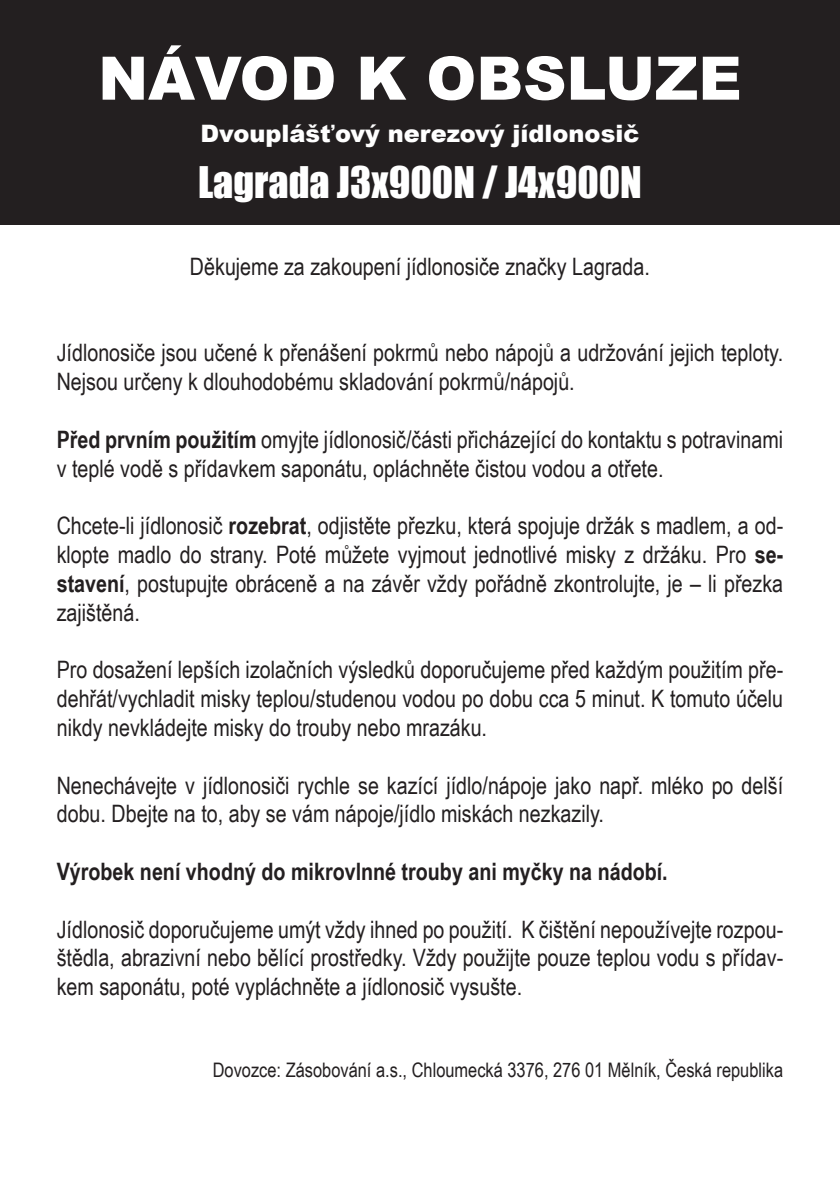
<style>
.page{position:relative;width:840px;height:1191px;background:#fff}
.page>*{position:absolute;margin:0;border:0;box-sizing:border-box;transform-origin:0 0}
.t1{font:900 60px "Arial";color:#fff}
.t2{font:40px "Impact";color:#fff}
.t3{font:24px/28.8px "Arial Narrow";color:#231f20}
.t4{font:700 24px "Arial Narrow";color:#231f20}
.t5{font:900 24px "Arial";color:#fff}
.t6{font:20px "Arial Narrow";color:#231f20}
.s1{font-weight:700}
</style>
<div class="page">
<div style="left:0;top:0;width:839px;height:225px;background:#231f20"></div>
<p class="t1" style="left:98px;top:35px;width:644px">NÁVOD K OBSLUZE</p>
<p class="t5" style="left:200px;top:116px;width:440px">Dvouplášťový nerezový jídlonosič</p>
<p class="t2" style="left:198px;top:151px;width:445px">Lagrada J3x900N / J4x900N</p>
<p class="t3" style="left:190px;top:251px;width:461px">Děkujeme za zakoupení jídlonosiče značky Lagrada.</p>
<p class="t3" style="left:57px;top:337px;width:727px">Jídlonosiče jsou učené k přenášení pokrmů nebo nápojů a udržování jejich teploty.<br>Nejsou určeny k dlouhodobému skladování pokrmů/nápojů.</p>
<p class="t3" style="left:57px;top:424px;width:727px"><span class="s1">Před prvním použitím</span> omyjte jídlonosič/části přicházející do kontaktu s potravinami v teplé vodě s přídavkem saponátu, opláchněte čistou vodou a otřete.</p>
<p class="t3" style="left:57px;top:510px;width:727px;text-align:justify">Chcete-li jídlonosič <span class="s1">rozebrat</span>, odjistěte přezku, která spojuje držák s madlem, a od&shy;klopte madlo do strany. Poté můžete vyjmout jednotlivé misky z držáku. Pro <span class="s1">se&shy;stavení</span>, postupujte obráceně a na závěr vždy pořádně zkontrolujte, je – li přezka zajištěná.</p>
<p class="t3" style="left:57px;top:654px;width:727px;text-align:justify">Pro dosažení lepších izolačních výsledků doporučujeme před každým použitím pře&shy;dehřát/vychladit misky teplou/studenou vodou po dobu cca 5 minut. K tomuto účelu nikdy nevkládejte misky do trouby nebo mrazáku.</p>
<p class="t3" style="left:57px;top:769px;width:727px">Nenechávejte v jídlonosiči rychle se kazící jídlo/nápoje jako např. mléko po delší dobu. Dbejte na to, aby se vám nápoje/jídlo miskách nezkazily.</p>
<p class="t4" style="left:57px;top:853px;width:612px">Výrobek není vhodný do mikrovlnné trouby ani myčky na nádobí.</p>
<p class="t3" style="left:57px;top:913px;width:727px;text-align:justify">Jídlonosič doporučujeme umýt vždy ihned po použití. K čištění nepoužívejte rozpou&shy;štědla, abrazivní nebo bělící prostředky. Vždy použijte pouze teplou vodu s přídav&shy;kem saponátu, poté vypláchněte a jídlonosič vysušte.</p>
<p class="t6" style="left:213px;top:1055px;width:571px">Dovozce: Zásobování a.s., Chloumecká 3376, 276 01 Mělník, Česká republika</p>
</div>
